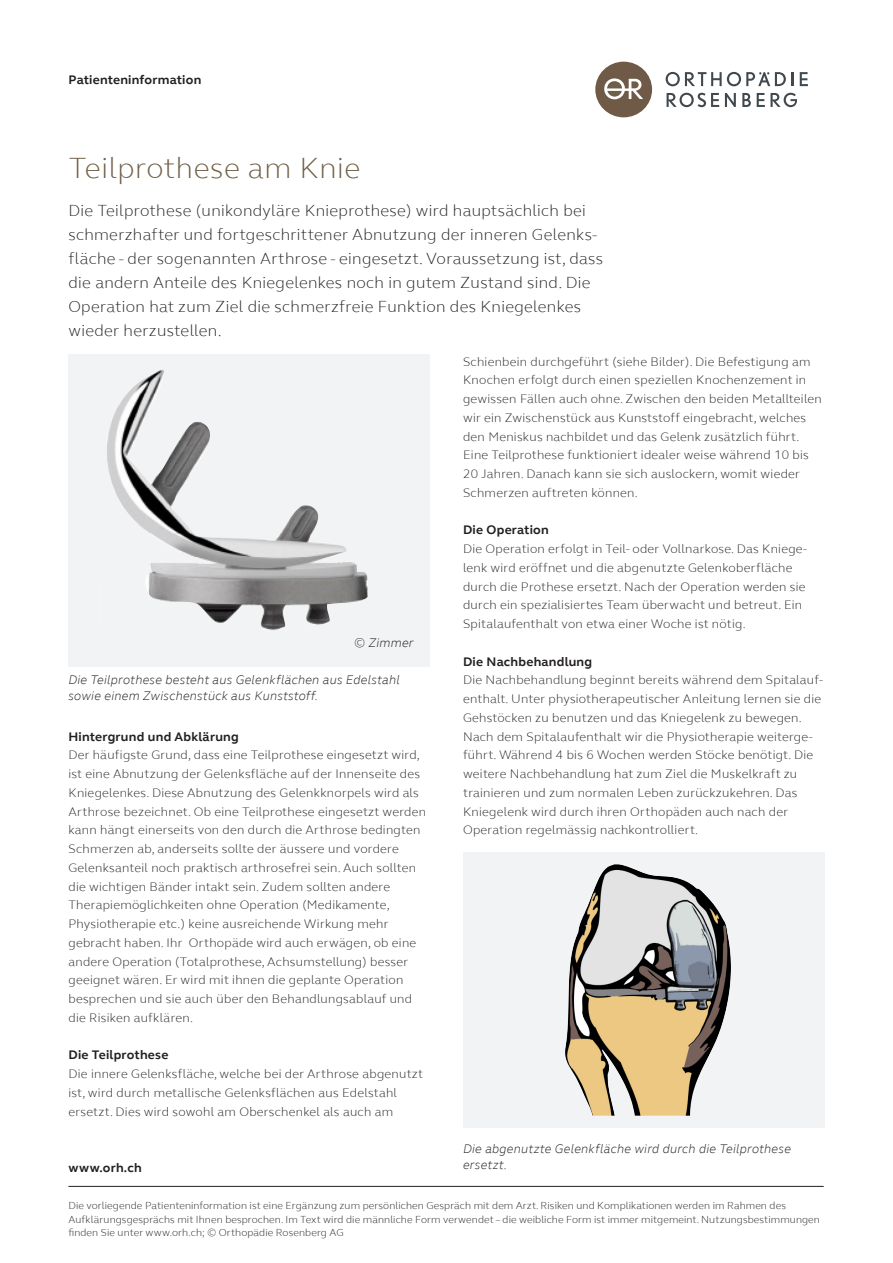
<style>
.page{position:relative;width:893px;height:1263px;background:#fff}
.page>*{position:absolute;margin:0;border:0;box-sizing:border-box;transform-origin:0 0}
.Titel{font:300 30px "FS Elliot";letter-spacing:.02em;color:#705f48}
.Einleitung_11pt{font:300 16.5px/24px "FS Elliot";letter-spacing:.02em;color:#231f20}
.Lauftext_8_5pt{font:300 12.75px/18.8px "FS Elliot";letter-spacing:.02em;color:#231f20}
.Titel_Lauftext_8_5pt{font:300 12.75px/18.8px "FS Elliot";letter-spacing:.02em;color:#231f20}
.Bildlegende{font:italic 300 12.75px/15.8px "FS Elliot";letter-spacing:.02em;color:#231f20}
.Titel_Lauftext_8_5pt-2{font:700 12.75px "FS Elliot";letter-spacing:.02em;color:#231f20}
.Lauftext_8_5pt-2{font:700 12.75px "FS Elliot";letter-spacing:.02em;color:#231f20}
.Fusszeile_6pt{font:300 10.5px/13.5px "FS Elliot";letter-spacing:.01em;color:#231f20}
.s1{font-style:normal}
</style>
<div class="page">
<svg style="left:595px;top:62px;width:57px;height:55px"></svg>
<svg style="left:667px;top:93px;width:52px;height:14px"></svg>
<svg style="left:742px;top:93px;width:9px;height:14px"></svg>
<svg style="left:757px;top:93px;width:40px;height:14px"></svg>
<svg style="left:725px;top:93px;width:11px;height:14px"></svg>
<svg style="left:800px;top:72px;width:8px;height:14px"></svg>
<svg style="left:666px;top:72px;width:127px;height:14px"></svg>
<hr style="left:68px;top:1186px;width:756px;height:1px;background:#231f20">
<div style="left:463px;top:852px;width:361px;height:276px;background:#f2f3f4"></div>
<div style="left:68px;top:354px;width:362px;height:312px;background:#f2f3f4"></div>
<img style="left:107px;top:370px;width:261px;height:260px">
<img style="left:565px;top:864px;width:166px;height:252px">
<p class="Titel_Lauftext_8_5pt-2" style="left:68px;top:71px;width:134px">Patienteninformation</p>
<p class="Titel" style="left:69px;top:148px;width:293px">Teilprothese am Knie</p>
<p class="Einleitung_11pt" style="left:68px;top:197px;width:536px">Die Teilprothese (unikondyläre Knieprothese) wird hauptsächlich bei schmerzhafter und fortgeschrittener Abnutzung der inneren Gelenks&shy;fläche - der sogenannten Arthrose - eingesetzt. Voraussetzung ist, dass die andern Anteile des Kniegelenkes noch in gutem Zustand sind. Die Operation hat zum Ziel die schmerzfreie Funktion des Kniegelenkes wieder herzustellen.</p>
<p class="Bildlegende" style="left:355px;top:634px;width:61px"><span class="s1">©</span> Zimmer</p>
<p class="Bildlegende" style="left:68px;top:672px;width:333px">Die Teilprothese besteht aus Gelenkflächen aus Edelstahl sowie einem Zwischenstück aus Kunststoff.</p>
<p class="Titel_Lauftext_8_5pt-2" style="left:68px;top:728px;width:172px">Hintergrund und Abklärung</p>
<p class="Titel_Lauftext_8_5pt" style="left:68px;top:745px;width:359px">Der häufigste Grund, dass eine Teilprothese eingesetzt wird, ist eine Abnutzung der Gelenksfläche auf der Innenseite des Kniegelenkes. Diese Abnutzung des Gelenkknorpels wird als Arthrose bezeichnet. Ob eine Teilprothese eingesetzt werden kann hängt einerseits von den durch die Arthrose bedingten Schmerzen ab, anderseits sollte der äussere und vordere Gelenksanteil noch praktisch arthrosefrei sein. Auch sollten die wichtigen Bänder intakt sein. Zudem sollten andere Therapiemöglichkeiten ohne Operation (Medikamente, Physiotherapie etc.) keine ausreichende Wirkung mehr gebracht haben. Ihr Orthopäde wird auch erwägen, ob eine andere Operation (Totalprothese, Achsumstellung) besser geeignet wären. Er wird mit ihnen die geplante Operation besprechen und sie auch über den Behandlungsablauf und die Risiken aufklären.</p>
<p class="Lauftext_8_5pt-2" style="left:68px;top:1046px;width:101px">Die Teilprothese</p>
<p class="Lauftext_8_5pt" style="left:68px;top:1064px;width:356px">Die innere Gelenksfläche, welche bei der Arthrose abgenutzt ist, wird durch metallische Gelenksflächen aus Edelstahl ersetzt. Dies wird sowohl am Oberschenkel als auch am</p>
<p class="Titel_Lauftext_8_5pt-2" style="left:68px;top:1159px;width:75px">www.orh.ch</p>
<p class="Lauftext_8_5pt" style="left:463px;top:351px;width:360px">Schienbein durchgeführt (siehe Bilder). Die Befestigung am Knochen erfolgt durch einen speziellen Knochenzement in gewissen Fällen auch ohne. Zwischen den beiden Metallteilen wir ein Zwischenstück aus Kunststoff eingebracht, welches den Meniskus nachbildet und das Gelenk zusätzlich führt.<br>Eine Teilprothese funktioniert idealer weise während 10 bis 20 Jahren. Danach kann sie sich auslockern, womit wieder Schmerzen auftreten können.</p>
<p class="Lauftext_8_5pt-2" style="left:463px;top:521px;width:87px">Die Operation</p>
<p class="Lauftext_8_5pt" style="left:463px;top:539px;width:346px">Die Operation erfolgt in Teil- oder Vollnarkose. Das Kniege&shy;lenk wird eröffnet und die abgenutzte Gelenkoberfläche durch die Prothese ersetzt. Nach der Operation werden sie durch ein spezialisiertes Team überwacht und betreut. Ein Spitalaufenthalt von etwa einer Woche ist nötig.</p>
<p class="Lauftext_8_5pt-2" style="left:463px;top:653px;width:131px">Die Nachbehandlung</p>
<p class="Lauftext_8_5pt" style="left:463px;top:670px;width:362px">Die Nachbehandlung beginnt bereits während dem Spitalauf&shy;enthalt. Unter physiotherapeutischer Anleitung lernen sie die Gehstöcken zu benutzen und das Kniegelenk zu bewegen.<br>Nach dem Spitalaufenthalt wir die Physiotherapie weiterge&shy;führt. Während 4 bis 6 Wochen werden Stöcke benötigt. Die weitere Nachbehandlung hat zum Ziel die Muskelkraft zu trainieren und zum normalen Leben zurückzukehren. Das Kniegelenk wird durch ihren Orthopäden auch nach der Operation regelmässig nachkontrolliert.</p>
<p class="Bildlegende" style="left:463px;top:1141px;width:329px">Die abgenutzte Gelenkfläche wird durch die Teilprothese ersetzt.</p>
<p class="Fusszeile_6pt" style="left:68px;top:1199px;width:753px">Die vorliegende Patienteninformation ist eine Ergänzung zum persönlichen Gespräch mit dem Arzt. Risiken und Komplikationen werden im Rahmen des<br>Aufklärungsgesprächs mit Ihnen besprochen. Im Text wird die männliche Form verwendet – die weibliche Form ist immer mitgemeint. Nutzungsbestimmungen finden Sie unter www.orh.ch; © Orthopädie Rosenberg AG</p>
</div>
